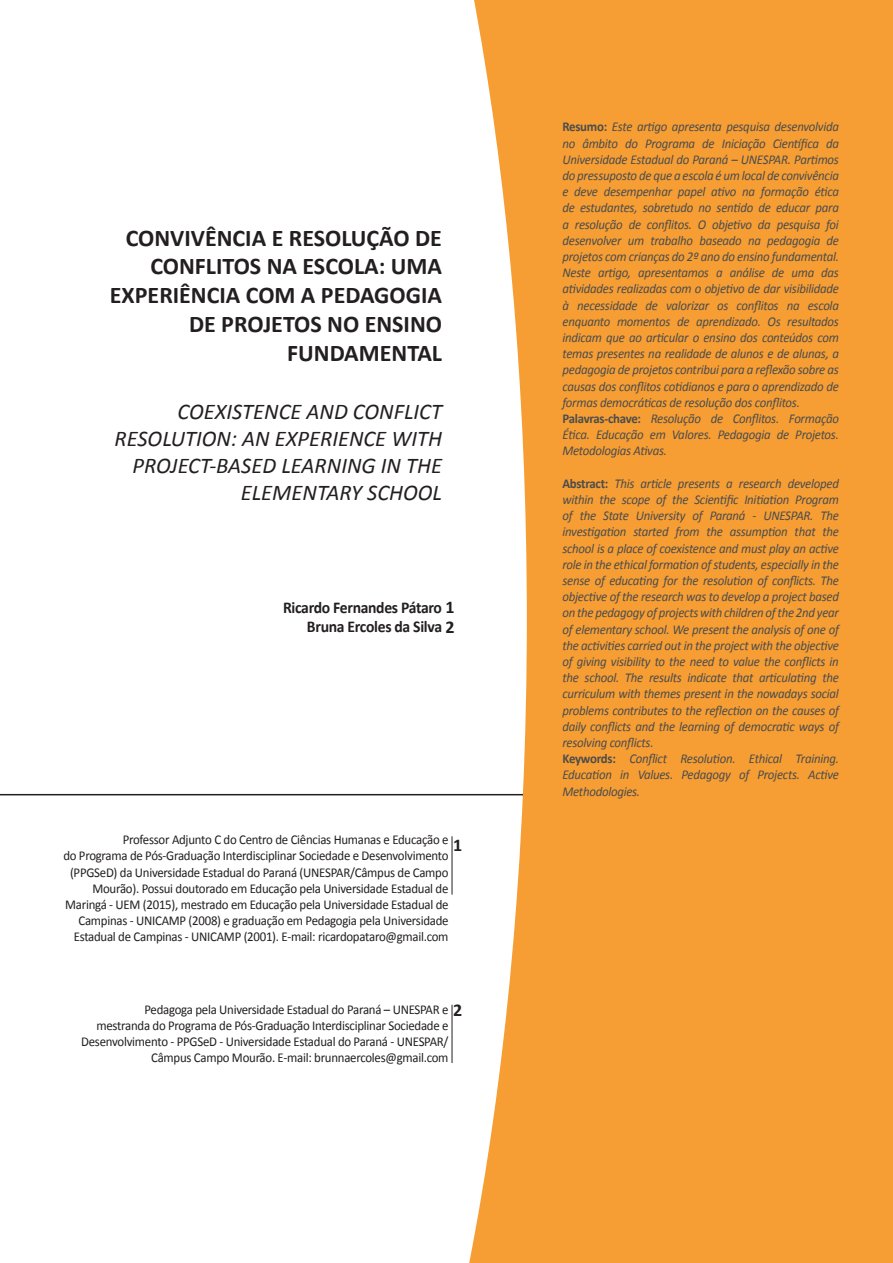
<style>
.page{position:relative;width:893px;height:1263px;background:#fff}
.page>*{position:absolute;margin:0;border:0;box-sizing:border-box;transform-origin:0 0}
.Titulo{font:700 24px/28.8px "Calibri";color:#231f20;text-align:right}
.Titulo_Ingles{font:italic 22.5px/27px "Calibri";color:#231f20;text-align:right}
.Titulo-2{font:700 18px "Calibri";color:#231f20}
.texto{font:700 16.5px "Calibri";letter-spacing:-.02em;color:#231f20;scale:.95 1}
.RESUMO{font:italic 13.5px/16.2px "Calibri";letter-spacing:-.02em;color:#4b4c4d;text-align:justify;scale:.95 1}
.texto-2{font:13.5px/16.2px "Calibri";letter-spacing:-.02em;color:#231f20;text-align:right;scale:.95 1}
.s1{font-size:18px}
.s2{font-weight:700;font-style:normal}
</style>
<div class="page">
<svg style="left:469px;top:0;width:424px;height:1263px;background:#f6a747"></svg>
<hr style="left:0;top:794px;width:523px;height:1px;background:#231f20">
<hr style="left:452px;top:836px;width:1px;height:58px;background:#231f20">
<hr style="left:452px;top:1005px;width:1px;height:58px;background:#231f20">
<p class="Titulo" style="left:110px;top:223px;width:334px">CONVIVÊNCIA E RESOLUÇÃO DE<br>CONFLITOS NA ESCOLA: UMA<br>EXPERIÊNCIA COM A PEDAGOGIA<br>DE PROJETOS NO ENSINO<br>FUNDAMENTAL</p>
<p class="Titulo_Ingles" style="left:114px;top:397px;width:329px">COEXISTENCE AND CONFLICT<br>RESOLUTION: AN EXPERIENCE WITH<br>PROJECT-BASED LEARNING IN THE<br>ELEMENTARY SCHOOL</p>
<p class="texto" style="left:283px;top:597px;width:182px">Ricardo Fernandes Pátaro <span class="s1">1</span></p>
<p class="texto" style="left:307px;top:616px;width:157px">Bruna Ercoles da Silva <span class="s1">2</span></p>
<p class="texto-2" style="left:63px;top:831px;width:407px">Professor Adjunto C do Centro de Ciências Humanas e Educação e<br>do Programa de Pós-Graduação Interdisciplinar Sociedade e Desenvolvimento (PPGSeD) da Universidade Estadual do Paraná (UNESPAR/Câmpus de Campo Mourão). Possui doutorado em Educação pela Universidade Estadual de Maringá - UEM (2015), mestrado em Educação pela Universidade Estadual de Campinas - UNICAMP (2008) e graduação em Pedagogia pela Universidade Estadual de Campinas - UNICAMP (2001). E-mail: ricardopataro@gmail.com</p>
<p class="Titulo-2" style="left:453px;top:833px;width:11px">1</p>
<p class="Titulo-2" style="left:453px;top:998px;width:11px">2</p>
<p class="texto-2" style="left:81px;top:1001px;width:388px">Pedagoga pela Universidade Estadual do Paraná – UNESPAR e<br>mestranda do Programa de Pós-Graduação Interdisciplinar Sociedade e Desenvolvimento - PPGSeD - Universidade Estadual do Paraná - UNESPAR/ Câmpus Campo Mourão. E-mail: brunnaercoles@gmail.com</p>
<p class="RESUMO" style="left:562px;top:118px;width:293px"><span class="s2">Resumo:</span> Este artigo apresenta pesquisa desenvolvida no âmbito do Programa de Iniciação Científica da Universidade Estadual do Paraná – UNESPAR. Partimos do pressuposto de que a escola é um local de convivência e deve desempenhar papel ativo na formação ética de estudantes, sobretudo no sentido de educar para a resolução de conflitos. O objetivo da pesquisa foi desenvolver um trabalho baseado na pedagogia de projetos com crianças do 2º ano do ensino fundamental.<br>Neste artigo, apresentamos a análise de uma das atividades realizadas com o objetivo de dar visibilidade à necessidade de valorizar os conflitos na escola enquanto momentos de aprendizado. Os resultados indicam que ao articular o ensino dos conteúdos com temas presentes na realidade de alunos e de alunas, a pedagogia de projetos contribui para a reflexão sobre as causas dos conflitos cotidianos e para o aprendizado de formas democráticas de resolução dos conflitos.</p>
<p class="RESUMO" style="left:562px;top:410px;width:292px"><span class="s2">Palavras-chave:</span> Resolução de Conflitos. Formação Ética. Educação em Valores. Pedagogia de Projetos.<br>Metodologias Ativas.</p>
<p class="RESUMO" style="left:562px;top:475px;width:293px"><span class="s2">Abstract:</span> This article presents a research developed within the scope of the Scientific Initiation Program of the State University of Paraná - UNESPAR. The investigation started from the assumption that the school is a place of coexistence and must play an active role in the ethical formation of students, especially in the sense of educating for the resolution of conflicts. The objective of the research was to develop a project based on the pedagogy of projects with children of the 2nd year of elementary school. We present the analysis of one of the activities carried out in the project with the objective of giving visibility to the need to value the conflicts in the school. The results indicate that articulating the curriculum with themes present in the nowadays social problems contributes to the reflection on the causes of daily conflicts and the learning of democratic ways of resolving conflicts.</p>
<p class="RESUMO" style="left:562px;top:750px;width:292px"><span class="s2">Keywords:</span> Conflict Resolution. Ethical Training.<br>Education in Values. Pedagogy of Projects. Active Methodologies.</p>
</div>
